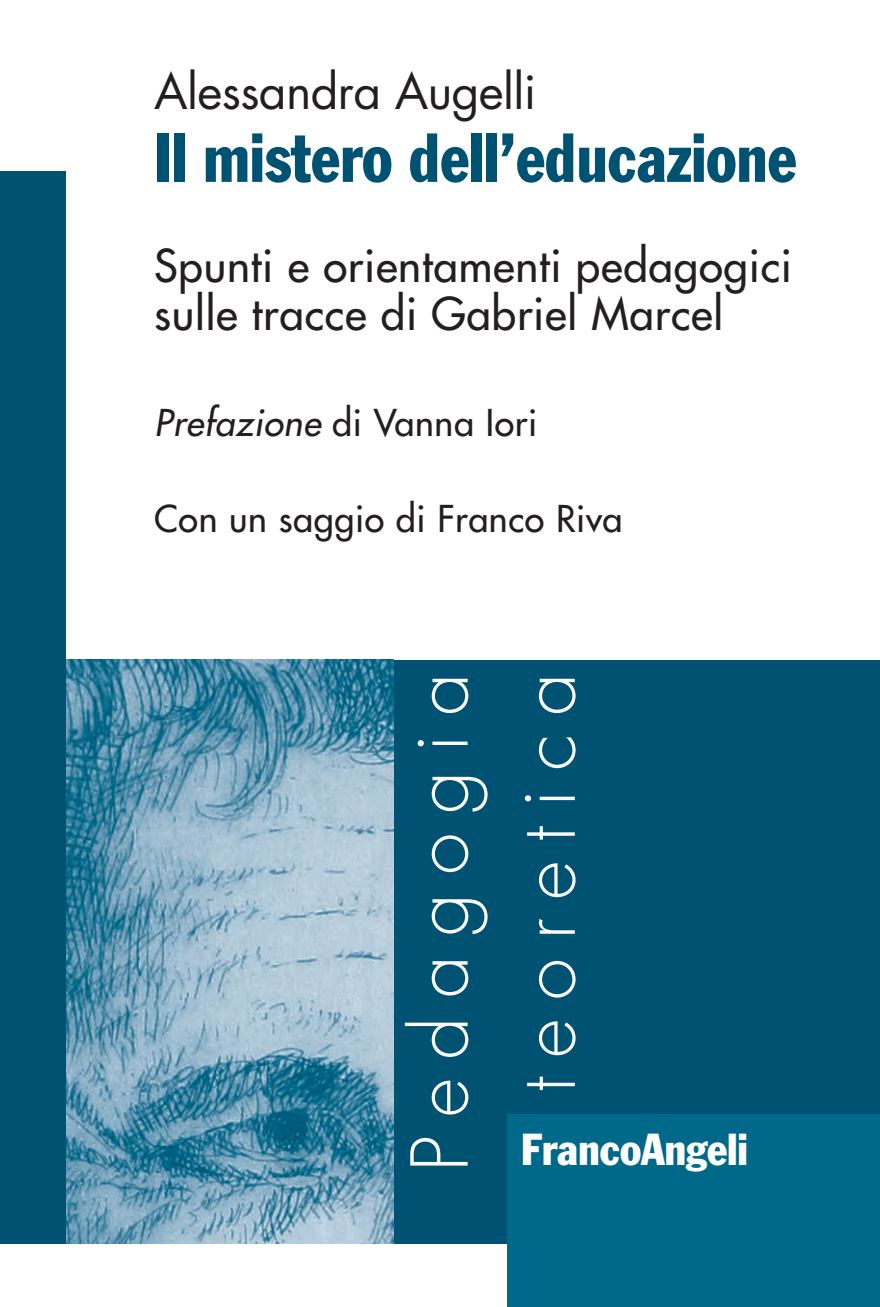
<style>
.page{position:relative;width:880px;height:1307px;background:#fff}
.page>*{position:absolute;margin:0;border:0;box-sizing:border-box;transform-origin:0 0}
.t1{font:300 76px "Futura";letter-spacing:.25em;color:#fff}
.t2{font:condensed 68px "Franklin Gothic";color:#005273;scale:.92 1}
.t3{font:48px "Futura";letter-spacing:-.01em;color:#231f20}
.t4{font:44px/48px "Futura";letter-spacing:.015em;color:#231f20}
.t5{font:condensed 44px "Franklin Gothic";letter-spacing:-.005em;color:#fff}
.t6{font:36px "Futura";letter-spacing:.015em;color:#231f20}
.s1{font-style:italic}
</style>
<div class="page">
<div style="left:63px;top:659px;width:817px;height:589px;background:#005273"></div>
<img style="left:66px;top:659px;width:327px;height:585px">
<div style="left:0;top:171px;width:66px;height:1075px;background:#005273"></div>
<div style="left:0;top:1244px;width:880px;height:22px;background:#fff"></div>
<div style="left:507px;top:1114px;width:373px;height:192px;background:#00698a"></div>
<p class="t3" style="left:154px;top:69px;width:384px">Alessandra Augelli</p>
<h2 class="t2" style="left:154px;top:133px;width:700px">Il mistero dell’educazione</h2>
<p class="t4" style="left:154px;top:245px;width:639px">Spunti e orientamenti pedagogici sulle tracce di Gabriel Marcel</p>
<p class="t6" style="left:154px;top:405px;width:384px"><span class="s1">Prefazione</span> di Vanna Iori</p>
<p class="t6" style="left:154px;top:501px;width:470px">Con un saggio di Franco Riva</p>
<h1 class="t1" style="left:405px;top:1171px;width:500px;rotate:-90deg">Pedagogia</h1>
<h1 class="t1" style="left:512px;top:1092px;width:421px;rotate:-90deg">teoretica</h1>
<p class="t5" style="left:521px;top:1133px;width:229px">FrancoAngeli</p>
</div>
